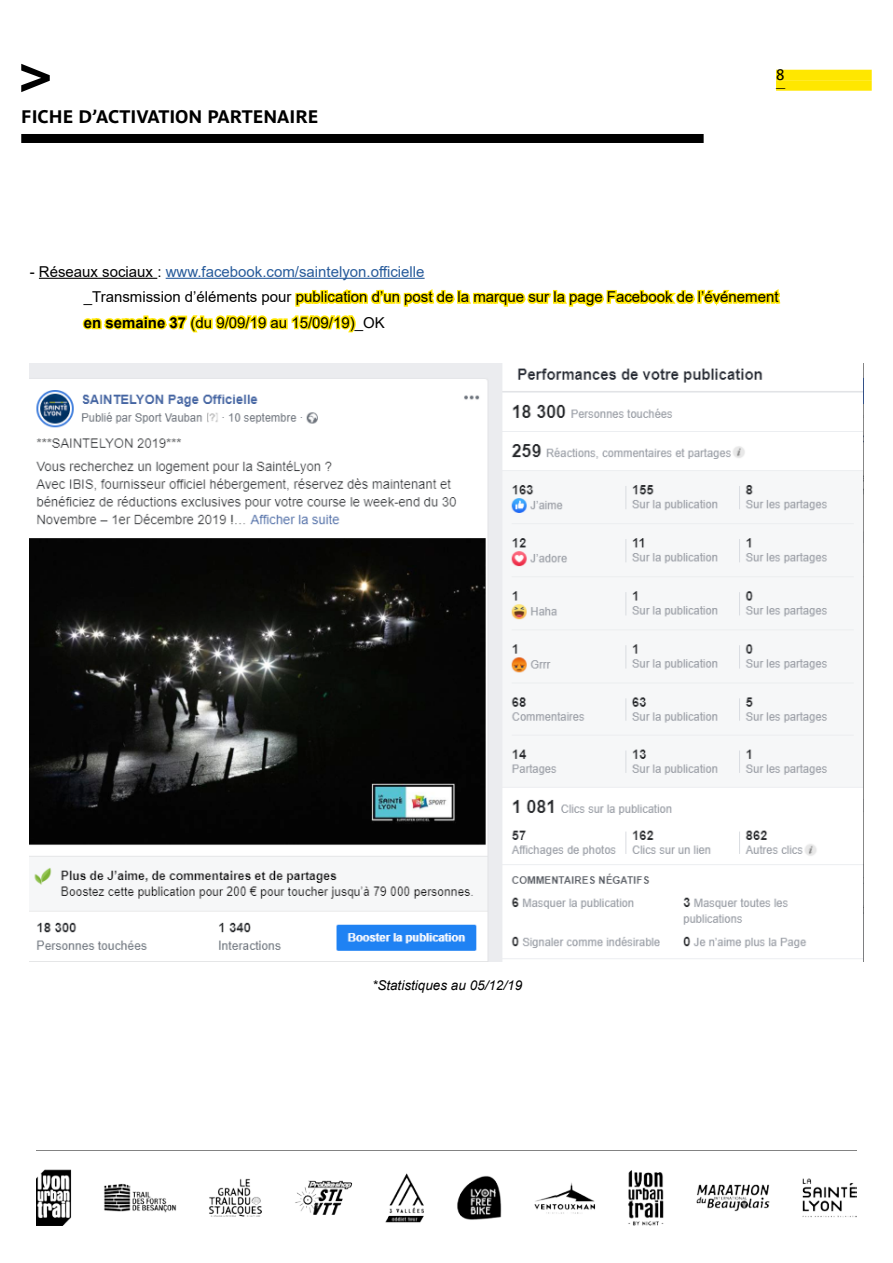
<style>
.page{position:relative;width:893px;height:1263px;background:#fff}
.page>*{position:absolute;margin:0;border:0;box-sizing:border-box;transform-origin:0 0}
.t1{font:700 18px "Parisine Pro";color:#000}
.t2{font:15px/25.5px "Arial";color:#000}
.t3{font:15px "Parisine Pro";color:#000}
.t4{font:italic 13.5px "Arial";color:#000}
.t5{font:9px "Parisine Pro";color:#000}
.s1{color:#275b9b}
.s2{font-weight:700}
</style>
<div class="page">
<div style="left:776px;top:70px;width:96px;height:10px;background:#ffe700"></div>
<div style="left:776px;top:80px;width:96px;height:11px;background:#ffe700"></div>
<div style="left:21px;top:134px;width:683px;height:9px;background:#000"></div>
<svg style="left:21px;top:64px;width:29px;height:28px"></svg>
<img style="left:36px;top:1169px;width:821px;height:56px">
<img style="left:30px;top:364px;width:833px;height:598px">
<hr style="left:39px;top:278px;width:118px;height:1px;background:#000">
<svg style="left:80px;top:277px;width:701px;height:56px"></svg>
<p class="t1" style="left:21px;top:103px;width:299px">FICHE D’ACTIVATION PARTENAIRE</p>
<p class="t3" style="left:776px;top:64px;width:10px">8</p>
<p class="t5" style="left:776px;top:81px;width:11px">—</p>
<p class="t2" style="left:84px;top:259px;width:696px;text-indent:-54px">- Réseaux sociaux : <span class="s1">www.facebook.com/saintelyon.officielle<br></span>_Transmission d’éléments pour publication d’un post de la marque sur la page Facebook de l’événement <span class="s2">en semaine 37</span> (du 9/09/19 au 15/09/19)_OK</p>
<p class="t4" style="left:372px;top:976px;width:152px">*Statistiques au 05/12/19</p>
</div>
